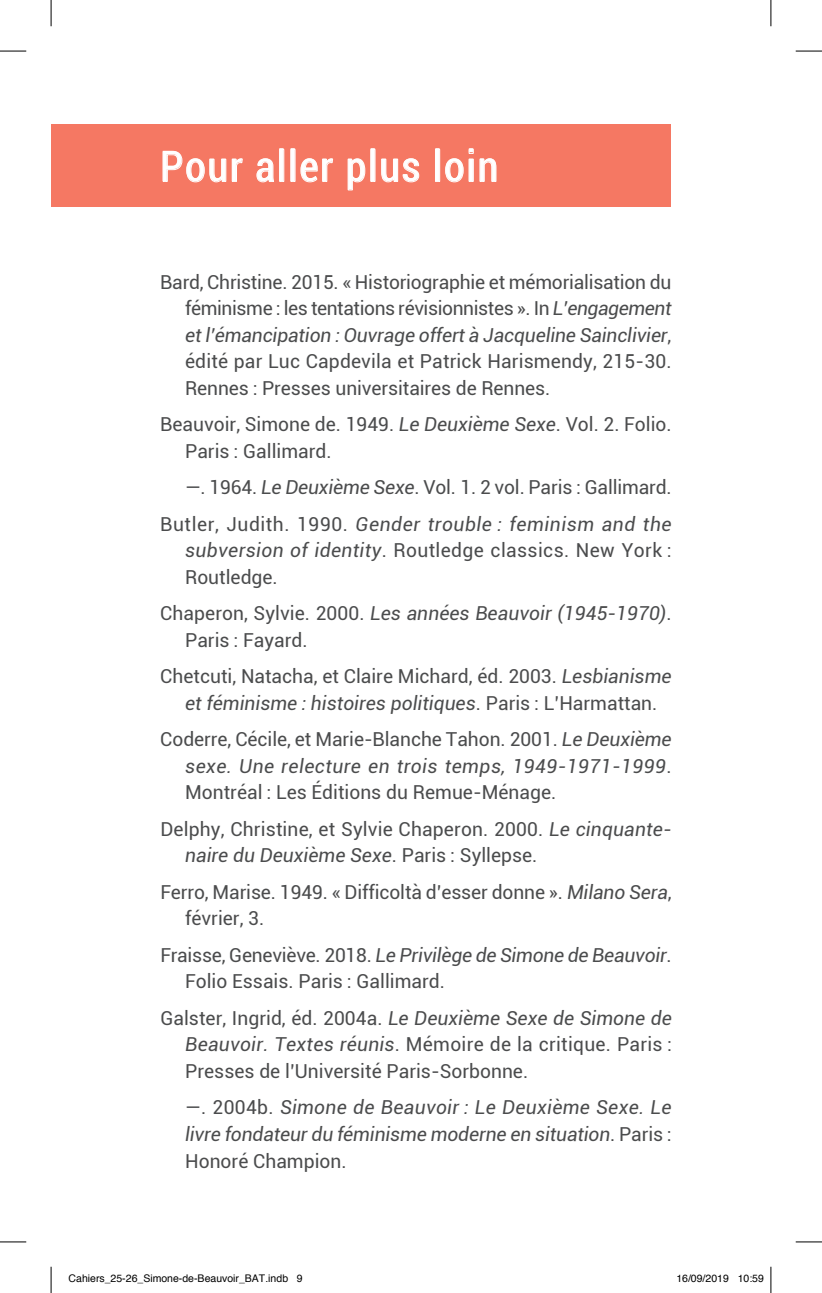
<style>
.page{position:relative;width:822px;height:1293px;background:#fff}
.page>*{position:absolute;margin:0;border:0;box-sizing:border-box;transform-origin:0 0}
.t1{font:condensed 42px "Roboto";letter-spacing:.04em;color:#fff}
.t2{font:19.25px/26.6px "Roboto";color:#4b4c4d}
.t3{font:italic 19.25px/26.6px "Roboto";letter-spacing:-.005em;color:#4b4c4d;text-align:justify}
.t4{font:19.25px/26.6px "Roboto";letter-spacing:.02em;color:#4b4c4d}
.t5{font:10.5px "Helvetica";color:#000}
.s1{font-style:italic}
.s2{font-style:normal}
</style>
<div class="page">
<div style="left:51px;top:125px;width:619px;height:82px;background:#f57863"></div>
<svg style="left:162px;top:151px;width:81px;height:32px"></svg>
<svg style="left:256px;top:158px;width:18px;height:25px"></svg>
<div style="left:279px;top:149px;width:5px;height:33px;border:1px solid #fff"></div>
<div style="left:290px;top:149px;width:5px;height:33px;border:1px solid #fff"></div>
<svg style="left:300px;top:158px;width:33px;height:25px"></svg>
<svg style="left:347px;top:158px;width:18px;height:33px"></svg>
<div style="left:370px;top:149px;width:5px;height:33px;border:1px solid #fff"></div>
<svg style="left:381px;top:158px;width:38px;height:25px"></svg>
<div style="left:435px;top:149px;width:5px;height:33px;border:1px solid #fff"></div>
<svg style="left:445px;top:149px;width:28px;height:34px"></svg>
<svg style="left:479px;top:158px;width:17px;height:24px"></svg>
<svg style="left:0;top:51px;width:26px;height:1px"></svg>
<svg style="left:795px;top:51px;width:26px;height:1px"></svg>
<svg style="left:0;top:1241px;width:26px;height:1px"></svg>
<svg style="left:795px;top:1241px;width:26px;height:1px"></svg>
<svg style="left:51px;top:0;width:1px;height:26px"></svg>
<svg style="left:51px;top:1266px;width:1px;height:27px"></svg>
<svg style="left:770px;top:0;width:1px;height:26px"></svg>
<svg style="left:770px;top:1266px;width:1px;height:27px"></svg>
<h1 class="t1" style="left:160px;top:142px;width:339px">Pour aller plus loin</h1>
<p class="t2" style="left:185px;top:269px;width:488px;text-align:justify;text-indent:-25px">Bard, Christine. 2015. « Historiographie et mémorialisation du féminisme : les tentations révisionnistes ». In <span class="s1">L’engagement et l’émancipation : Ouvrage offert à Jacqueline Sainclivier</span>, édité par Luc Capdevila et Patrick Harismendy, 215-30.<br>Rennes : Presses universitaires de Rennes.</p>
<p class="t2" style="left:185px;top:411px;width:488px;text-indent:-25px">Beauvoir, Simone de. 1949. <span class="s1">Le Deuxième Sexe</span>. Vol. 2. Folio.<br>Paris : Gallimard.</p>
<p class="t2" style="left:160px;top:469px;width:513px;line-height:36.4px;text-align:right">—. 1964. <span class="s1">Le Deuxième Sexe</span>. Vol. 1. 2 vol. Paris : Gallimard.<br>Butler, Judith. 1990. <span class="s1">Gender trouble : feminism and the</span></p>
<p class="t4" style="left:185px;top:537px;width:488px"><span class="s1">subversion of identity</span>. Routledge classics. New York :<br>Routledge.</p>
<p class="t2" style="left:185px;top:600px;width:488px;text-indent:-25px">Chaperon, Sylvie. 2000. <span class="s1">Les années Beauvoir (1945-1970)</span>.<br>Paris : Fayard.</p>
<p class="t2" style="left:160px;top:663px;width:512px;text-align:center">Chetcuti, Natacha, et Claire Michard, éd. 2003. <span class="s1">Lesbianisme et féminisme : histoires politiques</span>. Paris : L’Harmattan.</p>
<p class="t2" style="left:185px;top:726px;width:488px;text-align:justify;text-indent:-25px">Coderre, Cécile, et Marie-Blanche Tahon. 2001. <span class="s1">Le Deuxième sexe. Une relecture en trois temps, 1949-1971-1999</span>.<br>Montréal : Les Éditions du Remue-Ménage.</p>
<p class="t2" style="left:185px;top:816px;width:488px;text-indent:-25px">Delphy, Christine, et Sylvie Chaperon. 2000. <span class="s1">Le cinquante&shy;naire du Deuxième Sexe</span>. Paris : Syllepse.</p>
<p class="t2" style="left:185px;top:879px;width:488px;text-indent:-25px">Ferro, Marise. 1949. « Difficoltà d’esser donne ». <span class="s1">Milano Sera</span>, février, 3.</p>
<p class="t2" style="left:185px;top:942px;width:488px;text-indent:-25px">Fraisse, Geneviève. 2018. <span class="s1">Le Privilège de Simone de Beauvoir</span>.<br>Folio Essais. Paris : Gallimard.</p>
<p class="t2" style="left:185px;top:1005px;width:488px;text-align:justify;text-indent:-25px">Galster, Ingrid, éd. 2004a. <span class="s1">Le Deuxième Sexe de Simone de Beauvoir. Textes réunis</span>. Mémoire de la critique. Paris :<br>Presses de l’Université Paris-Sorbonne.</p>
<p class="t3" style="left:185px;top:1094px;width:488px"><span class="s2">—. 2004b.</span> Simone de Beauvoir : Le Deuxième Sexe. Le livre fondateur du féminisme moderne en situation<span class="s2">. Paris :<br>Honoré Champion.</span></p>
<p class="t5" style="left:69px;top:1274px;width:236px">Cahiers_25-26_Simone-de-Beauvoir_BAT.indb 9</p>
<p class="t5" style="left:676px;top:1274px;width:89px">16/09/2019 10:59</p>
</div>
